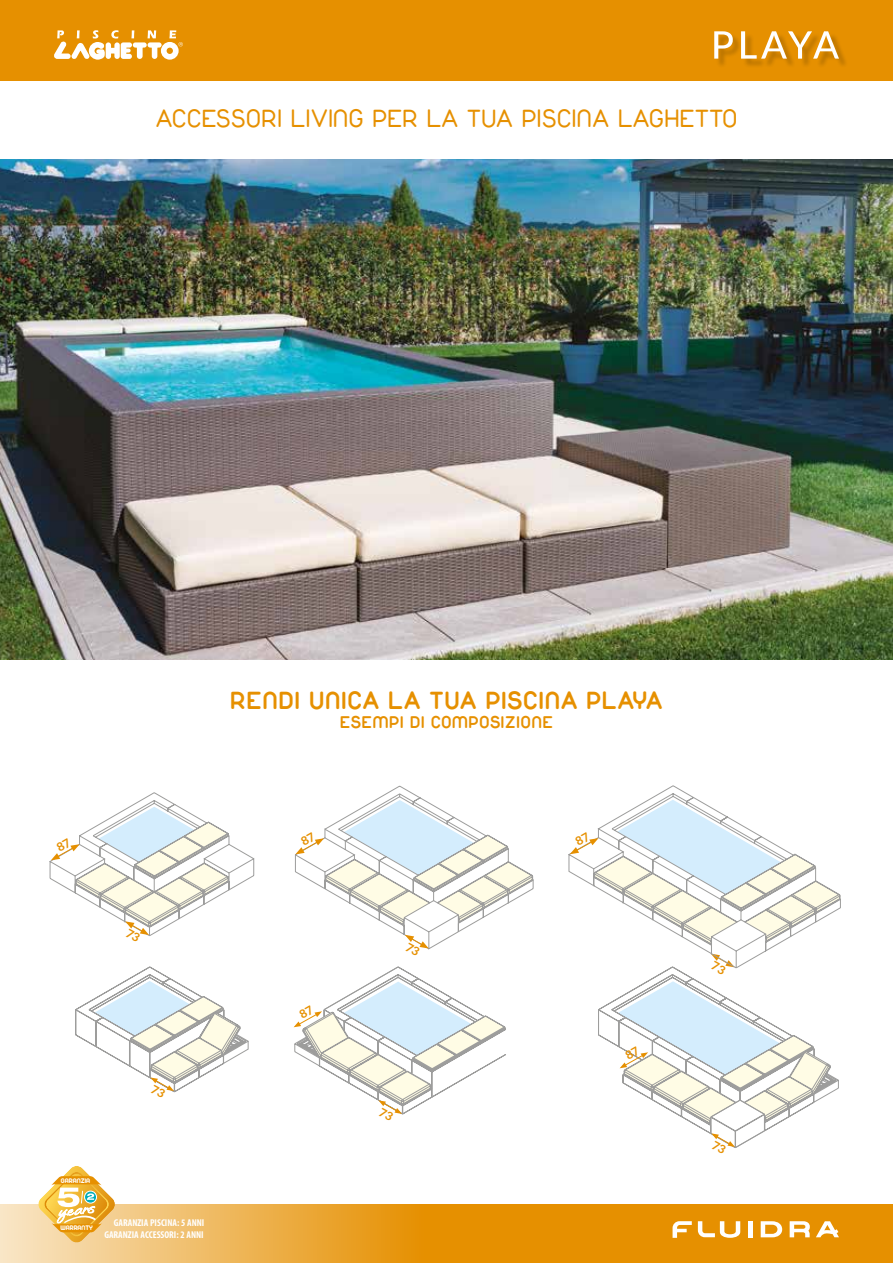
<style>
.page{position:relative;width:893px;height:1263px;background:#fff}
.page>*{position:absolute;margin:0;border:0;box-sizing:border-box;transform-origin:0 0}
.t1{font:26.25px "Duepuntozero";letter-spacing:.05em;color:#e69000}
.t2{font:26.25px "Duepuntozerobold";letter-spacing:.05em;color:#e69000}
.t3{font:18px "Duepuntozerobold";letter-spacing:.05em;color:#e69000}
.t4{font:700 condensed 9.9px/11.1px "Myriad Pro";color:#fff;text-align:right}
.t5{font:7.2px "Arista 2.0";color:#fff}
</style>
<div class="page">
<svg style="left:0;top:1204px;width:893px;height:59px;background:#e9a22a"></svg>
<svg style="left:673px;top:1221px;width:19px;height:17px"></svg>
<div style="left:748px;top:1221px;width:5px;height:16px;background:#fff"></div>
<svg style="left:761px;top:1221px;width:21px;height:16px"></svg>
<svg style="left:790px;top:1221px;width:20px;height:16px"></svg>
<svg style="left:698px;top:1221px;width:42px;height:17px"></svg>
<svg style="left:816px;top:1221px;width:23px;height:16px"></svg>
<svg style="left:37px;top:1166px;width:79px;height:77px"></svg>
<div style="left:0;top:0;width:893px;height:81px;background:#e69000"></div>
<svg style="left:54px;top:30px;width:129px;height:30px"></svg>
<img style="left:0;top:159px;width:893px;height:500px">
<div style="left:716px;top:33px;width:132px;height:35px;background:#000;opacity:.2"></div>
<svg style="left:714px;top:31px;width:19px;height:28px"></svg>
<svg style="left:741px;top:31px;width:98px;height:28px"></svg>
<svg style="left:568px;top:785px;width:273px;height:169px"></svg>
<svg style="left:295px;top:786px;width:238px;height:164px"></svg>
<svg style="left:50px;top:792px;width:204px;height:144px"></svg>
<svg style="left:570px;top:800px;width:270px;height:145px"></svg>
<svg style="left:75px;top:966px;width:173px;height:127px"></svg>
<svg style="left:294px;top:966px;width:212px;height:149px"></svg>
<svg style="left:598px;top:954px;width:241px;height:194px"></svg>
<h1 class="t1" style="left:156px;top:109px;width:582px">ACCESSORI LIVING PER LA TUA PISCINA LAGHETTO</h1>
<h1 class="t2" style="left:231px;top:691px;width:433px">RENDI UNICA LA TUA PISCINA PLAYA</h1>
<h2 class="t3" style="left:340px;top:716px;width:214px">ESEMPI DI COMPOSIZIONE</h2>
<p class="t5" style="left:61px;top:1176px;width:31px">GARANZIA</p>
<p class="t5" style="left:60px;top:1224px;width:34px">WARRANTY</p>
<p class="t4" style="left:104px;top:1218px;width:102px">GARANZIA PISCINA: 5 ANNI<br>GARANZIA ACCESSORI: 2 ANNI</p>
</div>
